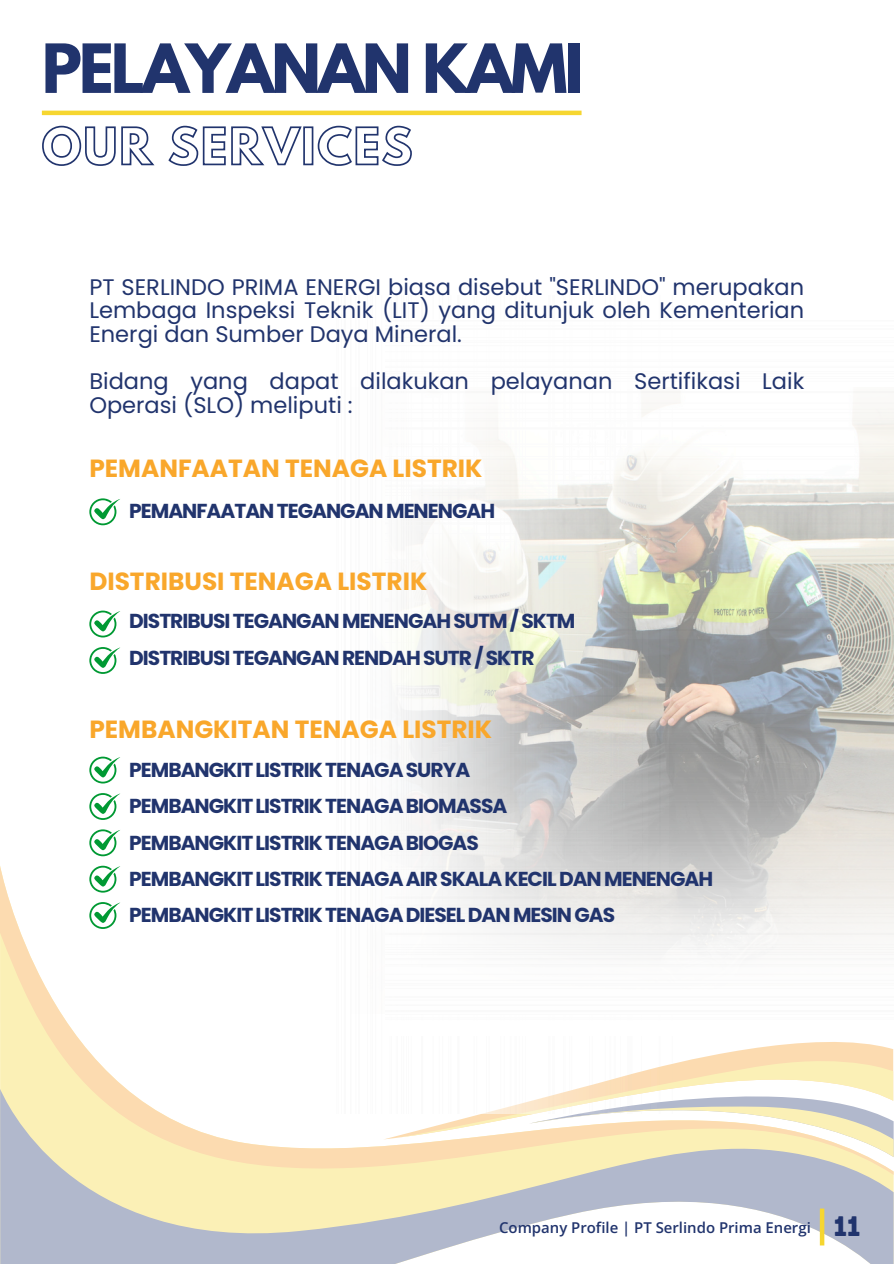
<style>
.page{position:relative;width:894px;height:1264px;background:#fff}
.page>*{position:absolute;margin:0;border:0;box-sizing:border-box;transform-origin:0 0}
.t1{font:700 60px "League Spartan";letter-spacing:-.05em;color:#21346d}
.t2{font:30px "Archive";color:#21346d}
.t3{font:700 24.75px "Poppins";color:#f9a72b}
.t4{font:22.5px/23.7px "Poppins";color:#21346d;text-align:justify}
.t5{font:700 20.25px/36.3px "Poppins";letter-spacing:-.05em;color:#21346d}
.t6{font:600 14.85px "Open Sans";color:#21346d}
</style>
<div class="page">
<hr style="left:42px;top:111px;width:539px;height:4px;background:#f6d630">
<svg style="left:42px;top:125px;width:370px;height:41px"></svg>
<svg style="left:0;top:1185px;width:893px;height:78px;fill:#b1b8cc"></svg>
<svg style="left:0;top:866px;width:893px;height:319px"></svg>
<svg style="left:383px;top:1035px;width:509px;height:104px"></svg>
<svg style="left:398px;top:1053px;width:495px;height:104px"></svg>
<div style="left:819px;top:1208px;width:5px;height:37px;background:#f6d630"></div>
<img style="left:320px;top:866px;width:394px;height:247px">
<img style="left:385px;top:656px;width:508px;height:379px">
<img style="left:401px;top:391px;width:492px;height:265px">
<svg style="left:89px;top:498px;width:31px;height:27px"></svg>
<svg style="left:89px;top:610px;width:31px;height:27px"></svg>
<svg style="left:89px;top:647px;width:31px;height:27px"></svg>
<svg style="left:89px;top:756px;width:31px;height:27px"></svg>
<svg style="left:89px;top:793px;width:31px;height:27px"></svg>
<svg style="left:89px;top:829px;width:31px;height:27px"></svg>
<svg style="left:89px;top:865px;width:31px;height:27px"></svg>
<svg style="left:89px;top:902px;width:31px;height:27px"></svg>
<h2 class="t1" style="left:42px;top:39px;width:542px">PELAYANAN KAMI</h2>
<p class="t4" style="left:89px;top:275px;width:716px">PT SERLINDO PRIMA ENERGI biasa disebut "SERLINDO" merupakan Lembaga Inspeksi Teknik (LIT) yang ditunjuk oleh Kementerian Energi dan Sumber Daya Mineral.</p>
<p class="t4" style="left:89px;top:369px;width:716px">Bidang yang dapat dilakukan pelayanan Sertifikasi Laik<br>Operasi (SLO) meliputi :</p>
<p class="t3" style="left:89px;top:451px;width:394px">PEMANFAATAN TENAGA LISTRIK</p>
<p class="t5" style="left:129px;top:493px;width:367px">PEMANFAATAN TEGANGAN MENENGAH</p>
<p class="t3" style="left:89px;top:563px;width:339px">DISTRIBUSI TENAGA LISTRIK</p>
<p class="t5" style="left:129px;top:603px;width:447px">DISTRIBUSI TEGANGAN MENENGAH SUTM / SKTM<br>DISTRIBUSI TEGANGAN RENDAH SUTR / SKTR</p>
<p class="t3" style="left:89px;top:712px;width:404px">PEMBANGKITAN TENAGA LISTRIK</p>
<p class="t5" style="left:129px;top:751px;width:585px">PEMBANGKIT LISTRIK TENAGA SURYA<br>PEMBANGKIT LISTRIK TENAGA BIOMASSA<br>PEMBANGKIT LISTRIK TENAGA BIOGAS<br>PEMBANGKIT LISTRIK TENAGA AIR SKALA KECIL DAN MENENGAH PEMBANGKIT LISTRIK TENAGA DIESEL DAN MESIN GAS</p>
<h4 class="t6" style="left:499px;top:1216px;width:313px">Company Profile | PT Serlindo Prima Energi</h4>
<h4 class="t2" style="left:833px;top:1208px;width:30px">11</h4>
</div>
